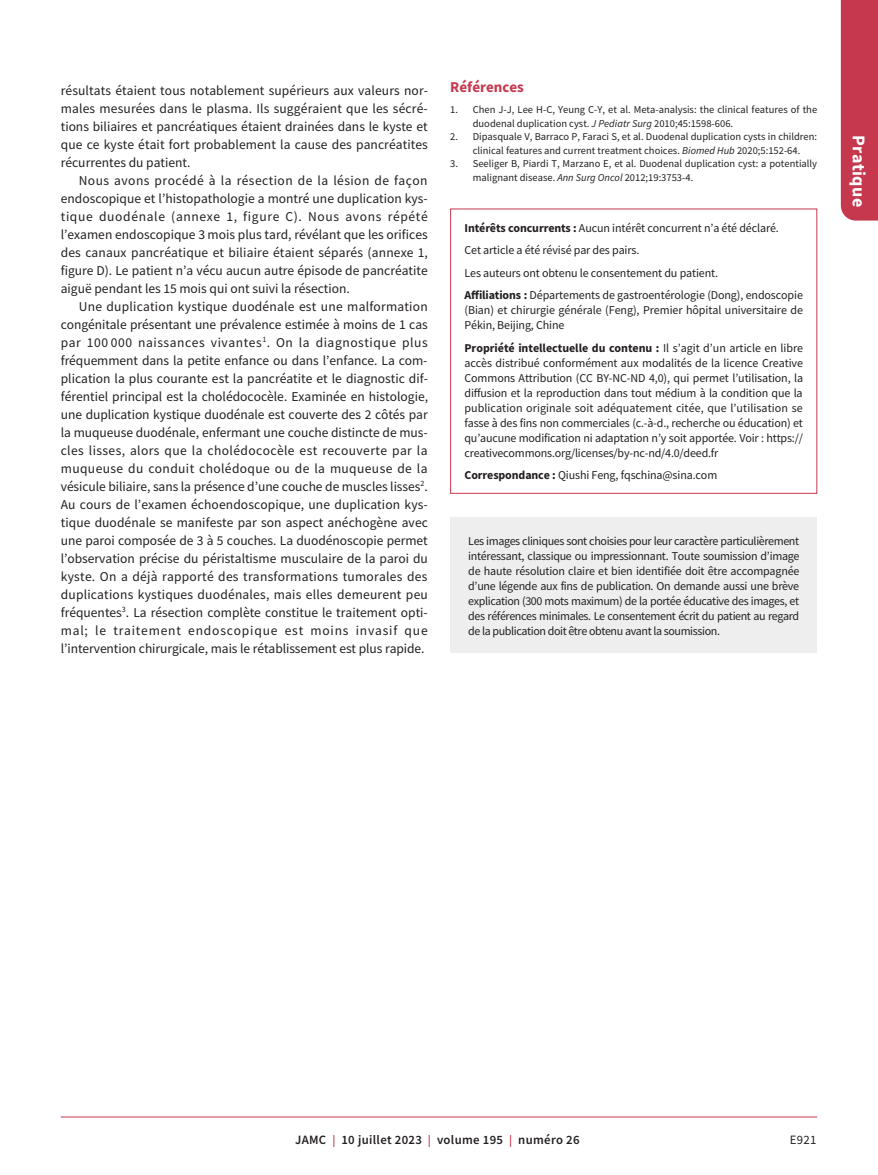
<style>
.page{position:relative;width:878px;height:1175px;background:#fff}
.page>*{position:absolute;margin:0;border:0;box-sizing:border-box;transform-origin:0 0}
.t1{font:700 18px "Source Sans Pro";letter-spacing:.025em;color:#fff}
.t2{font:700 15px "Source Sans Pro";color:#c5384e}
.t3{font:13.5px/18px "Source Sans Pro";color:#231f20;text-align:justify}
.t4{font:600 12.75px "Source Sans Pro";letter-spacing:.025em;color:#231f20}
.t5{font:12.75px "Source Sans Pro";color:#231f20}
.t6{font:12px/15px "Source Sans Pro";letter-spacing:-.01em;color:#231f20}
.t7{font:10.5px/13.5px "Source Sans Pro";color:#231f20}
.s1{font-style:italic}
.s2{font-weight:700}
.s3{font-size:12px;color:#c5384e}
</style>
<div class="page">
<div style="left:840px;top:0;width:38px;height:220px;background:#c5384e"></div>
<hr style="left:61px;top:1116px;width:756px;height:1px;background:#c5384e">
<div style="left:450px;top:208px;width:367px;height:286px;border:1px solid #c5384e"></div>
<div style="left:450px;top:518px;width:367px;height:134px;background:#eeeeef"></div>
<p class="t3" style="left:61px;top:81px;width:369px">résultats étaient tous notablement supérieurs aux valeurs nor&shy;males mesurées dans le plasma. Ils suggéraient que les sécré&shy;tions biliaires et pancréatiques étaient drainées dans le kyste et que ce kyste était fort probablement la cause des pancréatites récurrentes du patient.</p>
<p class="t3" style="left:61px;top:171px;width:369px;text-indent:18px">Nous avons procédé à la résection de la lésion de façon endoscopique et l’histopathologie a montré une duplication kys&shy;tique duodénale (annexe 1, figure C). Nous avons répété l’examen endoscopique 3 mois plus tard, révélant que les orifices des canaux pancréatique et biliaire étaient séparés (annexe 1, figure D). Le patient n’a vécu aucun autre épisode de pancréatite aiguë pendant les 15 mois qui ont suivi la résection.</p>
<p class="t3" style="left:61px;top:297px;width:369px;text-indent:18px">Une duplication kystique duodénale est une malformation congénitale présentant une prévalence estimée à moins de 1 cas par 100 000 naissances vivantes<sup>1</sup>. On la diagnostique plus fréquemment dans la petite enfance ou dans l’enfance. La com&shy;plication la plus courante est la pancréatite et le diagnostic dif&shy;férentiel principal est la cholédococèle. Examinée en histologie, une duplication kystique duodénale est couverte des 2 côtés par la muqueuse duodénale, enfermant une couche distincte de mus&shy;cles lisses, alors que la cholédococèle est recouverte par la muqueuse du conduit cholédoque ou de la muqueuse de la vésicule biliaire, sans la présence d’une couche de muscles lisses<sup>2</sup>.<br>Au cours de l’examen échoendoscopique, une duplication kys&shy;tique duodénale se manifeste par son aspect anéchogène avec une paroi composée de 3 à 5 couches. La duodénoscopie permet l’observation précise du péristaltisme musculaire de la paroi du kyste. On a déjà rapporté des transformations tumorales des duplications kystiques duodénales, mais elles demeurent peu fréquentes<sup>3</sup>. La résection complète constitue le traitement opti&shy;mal; le traitement endoscopique est moins invasif que l’intervention chirurgicale, mais le rétablissement est plus rapide.</p>
<p class="t2" style="left:450px;top:77px;width:75px">Références</p>
<p class="t7" style="left:473px;top:103px;width:346px;text-indent:-23px">1. Chen J-J, Lee H-C, Yeung C-Y, et al. Meta-analysis: the clinical features of the duodenal duplication cyst. <span class="s1">J Pediatr Surg</span> 2010;45:1598-606.</p>
<p class="t7" style="left:450px;top:130px;width:368px;text-align:center">2. Dipasquale V, Barraco P, Faraci S, et al. Duodenal duplication cysts in children: clinical features and current treatment choices. <span class="s1">Biomed Hub</span> 2020;5:152-64.</p>
<p class="t7" style="left:473px;top:157px;width:346px;text-indent:-23px">3. Seeliger B, Piardi T, Marzano E, et al. Duodenal duplication cyst: a potentially malignant disease. <span class="s1">Ann Surg Oncol</span> 2012;19:3753-4.</p>
<p class="t6" style="left:464px;top:216px;width:340px;line-height:22.5px"><span class="s2">Intérêts concurrents :</span> Aucun intérêt concurrent n’a été déclaré.<br>Cet article a été révisé par des pairs.<br>Les auteurs ont obtenu le consentement du patient.<br><span class="s2">Affiliations :</span> Départements de gastroentérologie (Dong), endoscopie</p>
<p class="t6" style="left:464px;top:303px;width:340px">(Bian) et chirurgie générale (Feng), Premier hôpital universitaire de<br>Pékin, Beijing, Chine</p>
<p class="t6" style="left:464px;top:340px;width:340px;text-align:justify"><span class="s2">Propriété intellectuelle du contenu :</span> Il s’agit d’un article en libre accès distribué conformément aux modalités de la licence Creative Commons Attribution (CC BY-NC-ND 4,0), qui permet l’utilisation, la diffusion et la reproduction dans tout médium à la condition que la publication originale soit adéquatement citée, que l’utilisation se fasse à des fins non commerciales (c.-à-d., recherche ou éducation) et qu’aucune modification ni adaptation n’y soit apportée. Voir : https:// creativecommons.org/licenses/by-nc-nd/4.0/deed.fr</p>
<p class="t6" style="left:464px;top:468px;width:254px"><span class="s2">Correspondance :</span> Qiushi Feng, fqschina@sina.com</p>
<p class="t6" style="left:468px;top:533px;width:333px;text-align:justify">Les images cliniques sont choisies pour leur caractère particulièrement intéressant, classique ou impressionnant. Toute soumission d’image de haute résolution claire et bien identifiée doit être accompagnée d’une légende aux fins de publication. On demande aussi une brève explication (300 mots maximum) de la portée éducative des images, et des références minimales. Le consentement écrit du patient au regard de la publication doit être obtenu avant la soumission.</p>
<h1 class="t1" style="left:871px;top:135px;width:74px;rotate:90deg">Pratique</h1>
<p class="t4" style="left:295px;top:1131px;width:286px">JAMC <span class="s3">|</span> 10 juillet 2023 <span class="s3">|</span> volume 195 <span class="s3">|</span> numéro 26</p>
<p class="t5" style="left:789px;top:1132px;width:28px">E921</p>
</div>
